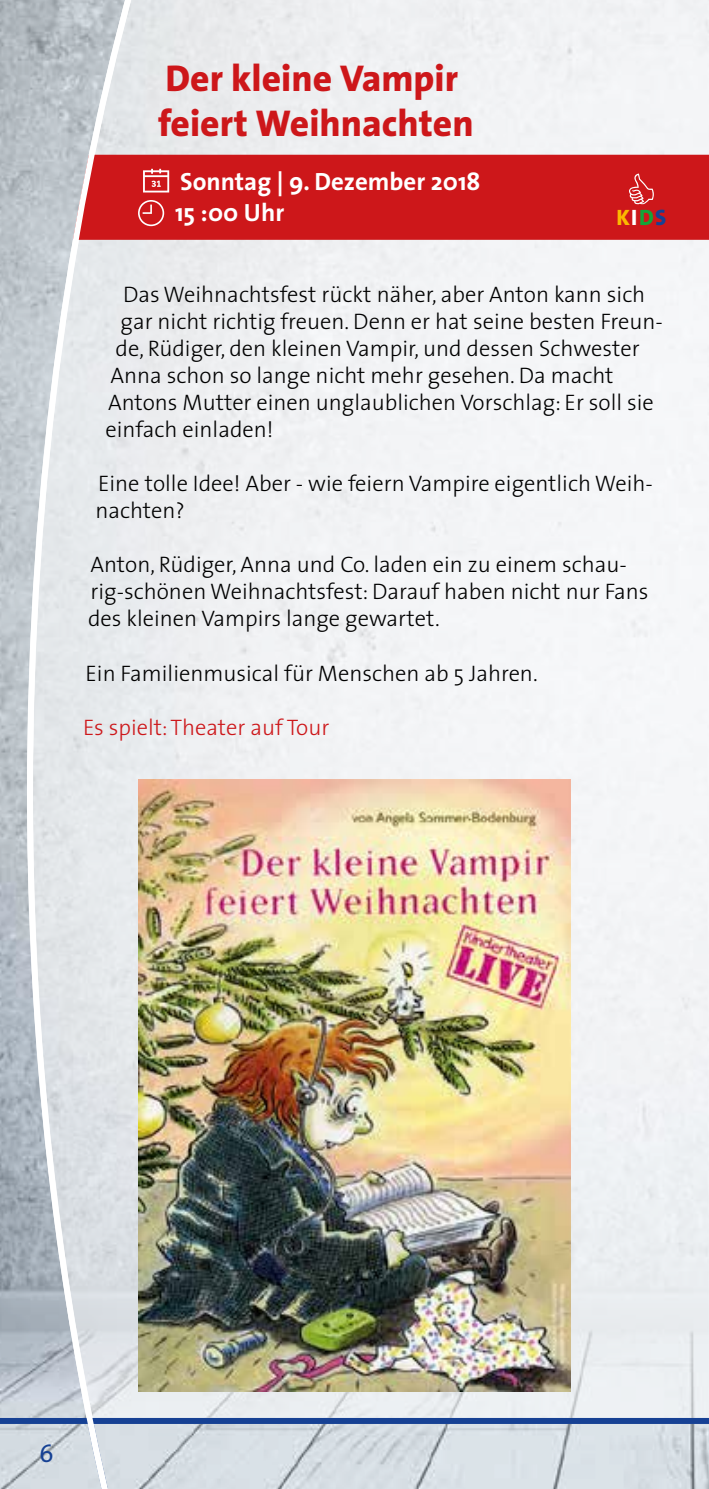
<style>
.page{position:relative;width:709px;height:1489px;background:#fff}
.page>*{position:absolute;margin:0;border:0;box-sizing:border-box;transform-origin:0 0}
.t1{font:800 37.5px/45px "The Sans";color:#cd171a}
.t2{font:700 25px/31.2px "The Sans";color:#fff}
.t3{font:25px "The Sans";color:#164194}
.t4{font:300 22.5px/27px "The Sans";color:#000}
.t5{font:300 22.5px "The Sans";color:#cd171a}
.t6{font:800 22.25px "The Sans";color:#fbba00}
.s1{color:#fff}
.s2{color:#13a538}
.s3{color:#164194}
</style>
<div class="page">
<div style="left:222px;top:0;width:487px;height:1417px;background:#f3f4f6"></div>
<div style="left:222px;top:155px;width:487px;height:85px;background:#cd171a"></div>
<img style="left:222px;top:779px;width:349px;height:611px">
<svg style="left:629px;top:173px;width:25px;height:31px"></svg>
<img style="left:0;top:0;width:24px;height:1417px">
<svg style="left:0;top:1423px;width:24px;height:65px;background:#cbd3da"></svg>
<img style="left:222px;top:1423px;width:487px;height:65px">
<div style="left:0;top:1417px;width:709px;height:6px;background:#164194"></div>
<img style="left:24px;top:0;width:198px;height:1488px">
<h1 class="t1" style="left:158px;top:55px;width:317px">Der kleine Vampir feiert Weihnachten</h1>
<p class="t2" style="left:175px;top:165px;width:307px">Sonntag | 9. Dezember 2018<br>15 :00 Uhr</p>
<p class="t6" style="left:616px;top:198px;width:52px">K<span class="s1">I</span><span class="s2">D</span><span class="s3">S</span></p>
<p class="t4" style="left:123px;top:280px;width:524px">Das Weihnachtsfest rückt näher, aber Anton kann sich</p>
<p class="t4" style="left:120px;top:307px;width:544px">gar nicht richtig freuen. Denn er hat seine besten Freun-</p>
<p class="t4" style="left:115px;top:334px;width:526px">de, Rüdiger, den kleinen Vampir, und dessen Schwester</p>
<p class="t4" style="left:110px;top:361px;width:504px">Anna schon so lange nicht mehr gesehen. Da macht</p>
<p class="t4" style="left:108px;top:388px;width:547px">Antons Mutter einen unglaublichen Vorschlag: Er soll sie</p>
<p class="t4" style="left:105px;top:415px;width:170px">einfach einladen!</p>
<p class="t4" style="left:95px;top:469px;width:559px">Eine tolle Idee! Aber - wie feiern Vampire eigentlich Weih&shy;nachten?</p>
<p class="t4" style="left:88px;top:550px;width:562px">Anton, Rüdiger, Anna und Co. laden ein zu einem schau&shy;rig-schönen Weihnachtsfest: Darauf haben nicht nur Fans des kleinen Vampirs lange gewartet.</p>
<p class="t4" style="left:85px;top:658px;width:453px">Ein Familienmusical für Menschen ab 5 Jahren.</p>
<p class="t5" style="left:83px;top:708px;width:248px">Es spielt: Theater auf Tour</p>
<p class="t3" style="left:39px;top:1432px;width:16px">6</p>
</div>
